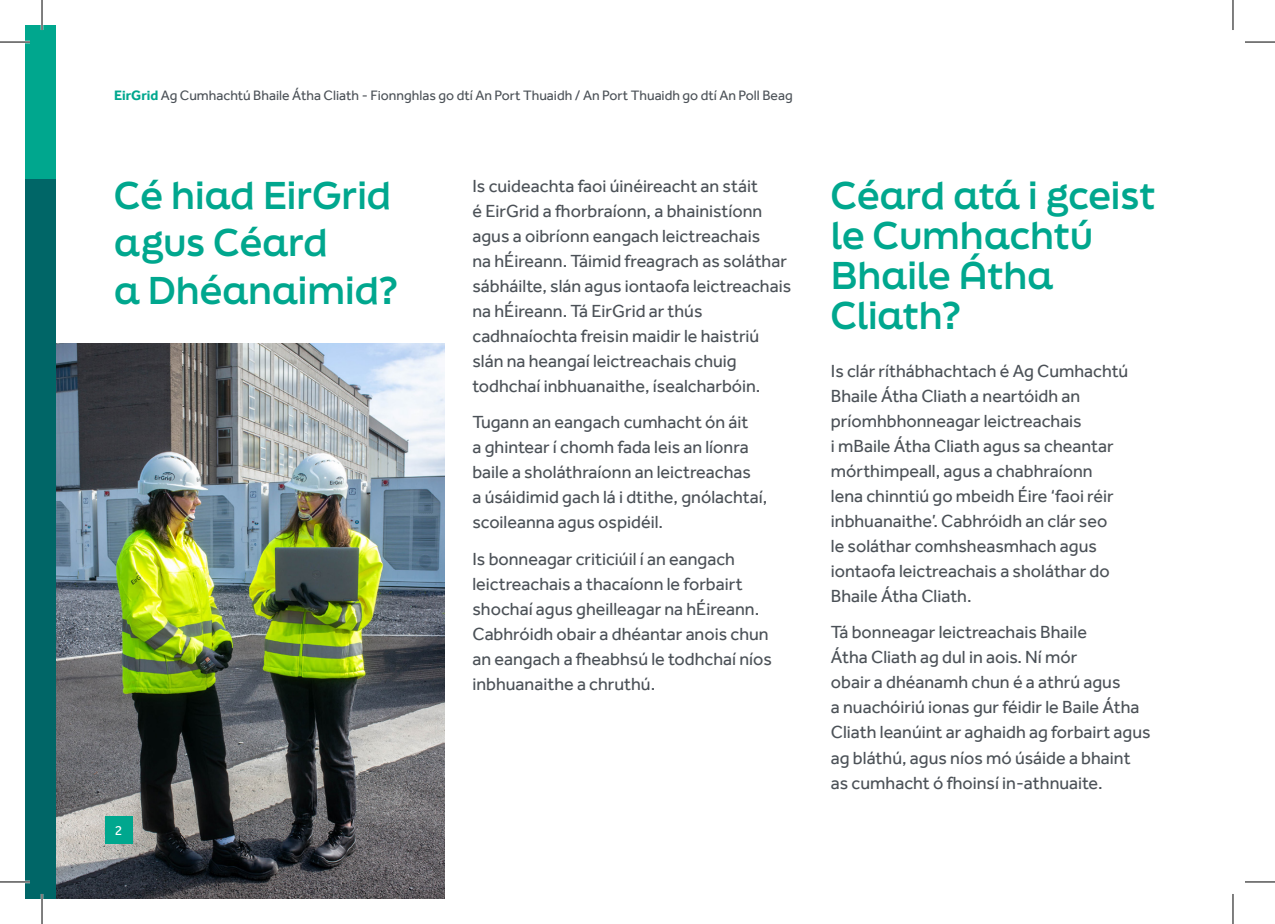
<style>
.page{position:relative;width:1275px;height:924px;background:#fff}
.page>*{position:absolute;margin:0;border:0;box-sizing:border-box;transform-origin:0 0}
.t1{font:700 36.6px/40px "Final Six";color:#00a78e}
.t2{font:18px/25px "Effra";color:#4b5157}
.t3{font:14px "Effra";color:#4b5157}
.t4{font:14px "Effra";color:#fff}
.s1{font-weight:700;color:#00a78e}
</style>
<div class="page">
<img style="left:56px;top:343px;width:388px;height:555px">
<div style="left:105px;top:815px;width:27px;height:28px;background:#00a78e"></div>
<div style="left:25px;top:25px;width:31px;height:154px;background:#00a78e"></div>
<div style="left:25px;top:179px;width:31px;height:719px;background:#006667"></div>
<hr style="left:0;top:41px;width:30px;height:2px;background:#fff">
<hr style="left:0;top:880px;width:30px;height:2px;background:#fff">
<hr style="left:41px;top:0;width:2px;height:30px;background:#fff">
<hr style="left:41px;top:893px;width:2px;height:30px;background:#fff">
<hr style="left:0;top:42px;width:30px;height:1px;background:#000">
<hr style="left:1245px;top:42px;width:30px;height:1px;background:#000">
<hr style="left:0;top:881px;width:30px;height:1px;background:#000">
<hr style="left:1245px;top:881px;width:30px;height:1px;background:#000">
<hr style="left:42px;top:0;width:1px;height:30px;background:#000">
<hr style="left:42px;top:893px;width:1px;height:30px;background:#000">
<hr style="left:1232px;top:0;width:1px;height:30px;background:#000">
<hr style="left:1232px;top:893px;width:1px;height:30px;background:#000">
<p class="t3" style="left:114px;top:87px;width:680px"><span class="s1">EirGrid</span> Ag Cumhachtú Bhaile Átha Cliath - Fionnghlas go dtí An Port Thuaidh / An Port Thuaidh go dtí An Poll Beag</p>
<h2 class="t1" style="left:114px;top:171px;width:284px;line-height:47.2px">Cé hiad EirGrid agus Céard<br>a Dhéanaimid?</h2>
<p class="t2" style="left:472px;top:173px;width:320px">Is cuideachta faoi úinéireacht an stáit<br>é EirGrid a fhorbraíonn, a bhainistíonn agus a oibríonn eangach leictreachais<br>na hÉireann. Táimid freagrach as soláthar sábháilte, slán agus iontaofa leictreachais na hÉireann. Tá EirGrid ar thús cadhnaíochta freisin maidir le haistriú slán na heangaí leictreachais chuig todhchaí inbhuanaithe, ísealcharbóin.</p>
<p class="t2" style="left:472px;top:409px;width:296px">Tugann an eangach cumhacht ón áit<br>a ghintear í chomh fada leis an líonra baile a sholáthraíonn an leictreachas<br>a úsáidimid gach lá i dtithe, gnólachtaí, scoileanna agus ospidéil.</p>
<p class="t2" style="left:472px;top:545px;width:301px">Is bonneagar criticiúil í an eangach leictreachais a thacaíonn le forbairt shochaí agus gheilleagar na hÉireann.<br>Cabhróidh obair a dhéantar anois chun an eangach a fheabhsú le todhchaí níos inbhuanaithe a chruthú.</p>
<p class="t4" style="left:115px;top:821px;width:9px">2</p>
<h2 class="t1" style="left:831px;top:174px;width:326px">Céard atá i gceist le Cumhachtú<br>Bhaile Átha<br>Cliath?</h2>
<p class="t2" style="left:831px;top:358px;width:299px">Is clár ríthábhachtach é Ag Cumhachtú Bhaile Átha Cliath a neartóidh an príomhbhonneagar leictreachais<br>i mBaile Átha Cliath agus sa cheantar mórthimpeall, agus a chabhraíonn lena chinntiú go mbeidh Éire ‘faoi réir inbhuanaithe’. Cabhróidh an clár seo<br>le soláthar comhsheasmhach agus iontaofa leictreachais a sholáthar do Bhaile Átha Cliath.</p>
<p class="t2" style="left:831px;top:619px;width:321px">Tá bonneagar leictreachais Bhaile<br>Átha Cliath ag dul in aois. Ní mór<br>obair a dhéanamh chun é a athrú agus<br>a nuachóiriú ionas gur féidir le Baile Átha Cliath leanúint ar aghaidh ag forbairt agus ag bláthú, agus níos mó úsáide a bhaint as cumhacht ó fhoinsí in-athnuaite.</p>
</div>
